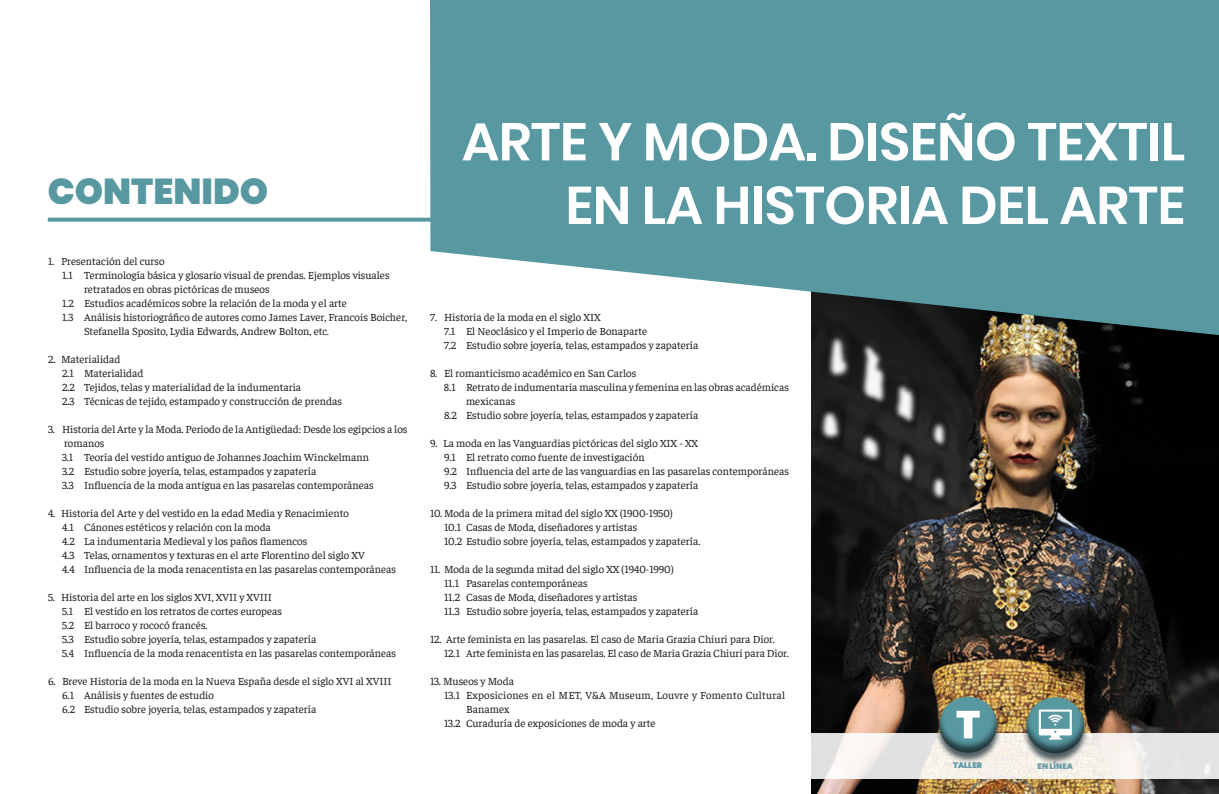
<style>
.page{position:relative;width:1219px;height:794px;background:#fff}
.page>*{position:absolute;margin:0;border:0;box-sizing:border-box;transform-origin:0 0}
.t1{font:600 53px/63.6px "Poppins";letter-spacing:-.01em;color:#fff;text-align:right}
.t2{font:900 36px "Poppins";color:#5898a1}
.Tabulador_prinicipal{font:11px/14px "Faustina";color:#231f20}
.Tabulador_prinicipal-2{font:11px/14px "Faustina";letter-spacing:.02em;color:#231f20}
.t3{font:900 8px "Poppins";color:#689ea7}
.t4{font:900 8px "Poppins";color:#5898a1}
</style>
<div class="page">
<img style="left:812px;top:335px;width:407px;height:459px">
<svg style="left:430px;top:0;width:789px;height:335px;background:#659da5"></svg>
<svg style="left:48px;top:218px;width:387px;height:4px;background:#65a0a8"></svg>
<svg style="left:811px;top:733px;width:408px;height:46px"></svg>
<div style="left:1021px;top:697px;width:68px;height:67px;background:#1b2e38;opacity:.75"></div>
<div style="left:1025px;top:695px;width:60px;height:58px;background:#231f20;opacity:.75"></div>
<svg style="left:1039px;top:709px;width:33px;height:30px"></svg>
<div style="left:934px;top:697px;width:68px;height:67px;background:#1b2e38;opacity:.75"></div>
<div style="left:938px;top:695px;width:60px;height:58px;background:#231f20;opacity:.75"></div>
<svg style="left:957px;top:711px;width:23px;height:27px"></svg>
<p class="t2" style="left:48px;top:170px;width:222px">CONTENIDO</p>
<p class="Tabulador_prinicipal" style="left:48px;top:253px;width:118px">1. Presentación del curso</p>
<p class="Tabulador_prinicipal" style="left:62px;top:267px;width:329px">1.1 Terminología básica y glosario visual de prendas. Ejemplos visuales</p>
<p class="Tabulador_prinicipal" style="left:84px;top:281px;width:187px">retratados en obras pictóricas de museos</p>
<p class="Tabulador_prinicipal" style="left:62px;top:295px;width:286px">1.2 Estudios académicos sobre la relación de la moda y el arte</p>
<p class="Tabulador_prinicipal" style="left:62px;top:309px;width:347px">1.3 Análisis historiográfico de autores como James Laver, Francois Boicher,</p>
<p class="Tabulador_prinicipal" style="left:84px;top:323px;width:246px">Stefanella Sposito, Lydia Edwards, Andrew Bolton, etc.</p>
<p class="Tabulador_prinicipal" style="left:48px;top:351px;width:74px">2. Materialidad</p>
<p class="Tabulador_prinicipal" style="left:62px;top:365px;width:83px">2.1 Materialidad</p>
<p class="Tabulador_prinicipal" style="left:62px;top:379px;width:241px">2.2 Tejidos, telas y materialidad de la indumentaria</p>
<p class="Tabulador_prinicipal" style="left:62px;top:393px;width:281px">2.3 Técnicas de tejido, estampado y construcción de prendas</p>
<p class="Tabulador_prinicipal" style="left:64px;top:421px;width:345px;text-indent:-16px">3. Historia del Arte y la Moda. Periodo de la Antigüedad: Desde los egipcios a los romanos</p>
<p class="Tabulador_prinicipal" style="left:62px;top:449px;width:309px">3.1 Teoría del vestido antiguo de Johannes Joachim Winckelmann</p>
<p class="Tabulador_prinicipal" style="left:62px;top:463px;width:256px">3.2 Estudio sobre joyería, telas, estampados y zapatería</p>
<p class="Tabulador_prinicipal" style="left:62px;top:477px;width:313px">3.3 Influencia de la moda antigua en las pasarelas contemporáneas</p>
<p class="Tabulador_prinicipal" style="left:48px;top:505px;width:302px">4. Historia del Arte y del vestido en la edad Media y Renacimiento</p>
<p class="Tabulador_prinicipal" style="left:62px;top:519px;width:210px">4.1 Cánones estéticos y relación con la moda</p>
<p class="Tabulador_prinicipal" style="left:62px;top:533px;width:247px">4.2 La indumentaria Medieval y los paños flamencos</p>
<p class="Tabulador_prinicipal" style="left:62px;top:547px;width:304px">4.3 Telas, ornamentos y texturas en el arte Florentino del siglo XV</p>
<p class="Tabulador_prinicipal" style="left:62px;top:561px;width:336px">4.4 Influencia de la moda renacentista en las pasarelas contemporáneas</p>
<p class="Tabulador_prinicipal" style="left:48px;top:589px;width:225px">5. Historia del arte en los siglos XVI, XVII y XVIII</p>
<p class="Tabulador_prinicipal" style="left:62px;top:603px;width:222px">5.1 El vestido en los retratos de cortes europeas</p>
<p class="Tabulador_prinicipal" style="left:62px;top:617px;width:147px">5.2 El barroco y rococó francés.</p>
<p class="Tabulador_prinicipal" style="left:62px;top:631px;width:256px">5.3 Estudio sobre joyería, telas, estampados y zapatería</p>
<p class="Tabulador_prinicipal" style="left:62px;top:645px;width:336px">5.4 Influencia de la moda renacentista en las pasarelas contemporáneas</p>
<p class="Tabulador_prinicipal" style="left:48px;top:673px;width:345px">6. Breve Historia de la moda en la Nueva España desde el siglo XVI al XVIII</p>
<p class="Tabulador_prinicipal" style="left:62px;top:687px;width:153px">6.1 Análisis y fuentes de estudio</p>
<p class="Tabulador_prinicipal" style="left:62px;top:701px;width:256px">6.2 Estudio sobre joyería, telas, estampados y zapatería</p>
<p class="t1" style="left:462px;top:110px;width:725px">ARTE Y MODA. DISEÑO TEXTIL<br>EN LA HISTORIA DEL ARTE</p>
<p class="Tabulador_prinicipal" style="left:430px;top:309px;width:172px">7. Historia de la moda en el siglo XIX</p>
<p class="Tabulador_prinicipal" style="left:444px;top:323px;width:205px">7.1 El Neoclásico y el Imperio de Bonaparte</p>
<p class="Tabulador_prinicipal" style="left:444px;top:337px;width:256px">7.2 Estudio sobre joyería, telas, estampados y zapatería</p>
<p class="Tabulador_prinicipal" style="left:430px;top:365px;width:208px">8. El romanticismo académico en San Carlos</p>
<p class="Tabulador_prinicipal" style="left:444px;top:379px;width:346px">8.1 Retrato de indumentaria masculina y femenina en las obras académicas</p>
<p class="Tabulador_prinicipal" style="left:466px;top:393px;width:51px">mexicanas</p>
<p class="Tabulador_prinicipal" style="left:444px;top:407px;width:256px">8.2 Estudio sobre joyería, telas, estampados y zapatería</p>
<p class="Tabulador_prinicipal" style="left:430px;top:435px;width:270px">9. La moda en las Vanguardias pictóricas del siglo XIX - XX</p>
<p class="Tabulador_prinicipal" style="left:444px;top:449px;width:202px">9.1 El retrato como fuente de investigación</p>
<p class="Tabulador_prinicipal" style="left:444px;top:463px;width:346px">9.2 Influencia del arte de las vanguardias en las pasarelas contemporáneas</p>
<p class="Tabulador_prinicipal" style="left:444px;top:477px;width:256px">9.3 Estudio sobre joyería, telas, estampados y zapatería</p>
<p class="Tabulador_prinicipal" style="left:430px;top:505px;width:244px">10. Moda de la primera mitad del siglo XX (1900-1950)</p>
<p class="Tabulador_prinicipal" style="left:444px;top:519px;width:195px">10.1 Casas de Moda, diseñadores y artistas</p>
<p class="Tabulador_prinicipal" style="left:444px;top:533px;width:258px">10.2 Estudio sobre joyería, telas, estampados y zapatería.</p>
<p class="Tabulador_prinicipal" style="left:430px;top:561px;width:245px">11. Moda de la segunda mitad del siglo XX (1940-1990)</p>
<p class="Tabulador_prinicipal" style="left:444px;top:575px;width:145px">11.1 Pasarelas contemporáneas</p>
<p class="Tabulador_prinicipal" style="left:444px;top:589px;width:195px">11.2 Casas de Moda, diseñadores y artistas</p>
<p class="Tabulador_prinicipal" style="left:444px;top:603px;width:256px">11.3 Estudio sobre joyería, telas, estampados y zapatería</p>
<p class="Tabulador_prinicipal" style="left:430px;top:631px;width:347px">12. Arte feminista en las pasarelas. El caso de Maria Grazia Chiuri para Dior.</p>
<p class="Tabulador_prinicipal" style="left:444px;top:645px;width:347px">12.1 Arte feminista en las pasarelas. El caso de Maria Grazia Chiuri para Dior.</p>
<p class="Tabulador_prinicipal" style="left:430px;top:673px;width:85px">13. Museos y Moda</p>
<p class="Tabulador_prinicipal-2" style="left:466px;top:687px;width:321px;text-indent:-22px">13.1 Exposiciones en el MET, V&amp;A Museum, Louvre y Fomento Cultural<br>Banamex</p>
<p class="Tabulador_prinicipal" style="left:444px;top:715px;width:213px">13.2 Curaduría de exposiciones de moda y arte</p>
<p class="t4" style="left:953px;top:761px;width:31px">TALLER</p>
<p class="t3" style="left:1037px;top:762px;width:37px">EN LÍNEA</p>
</div>
